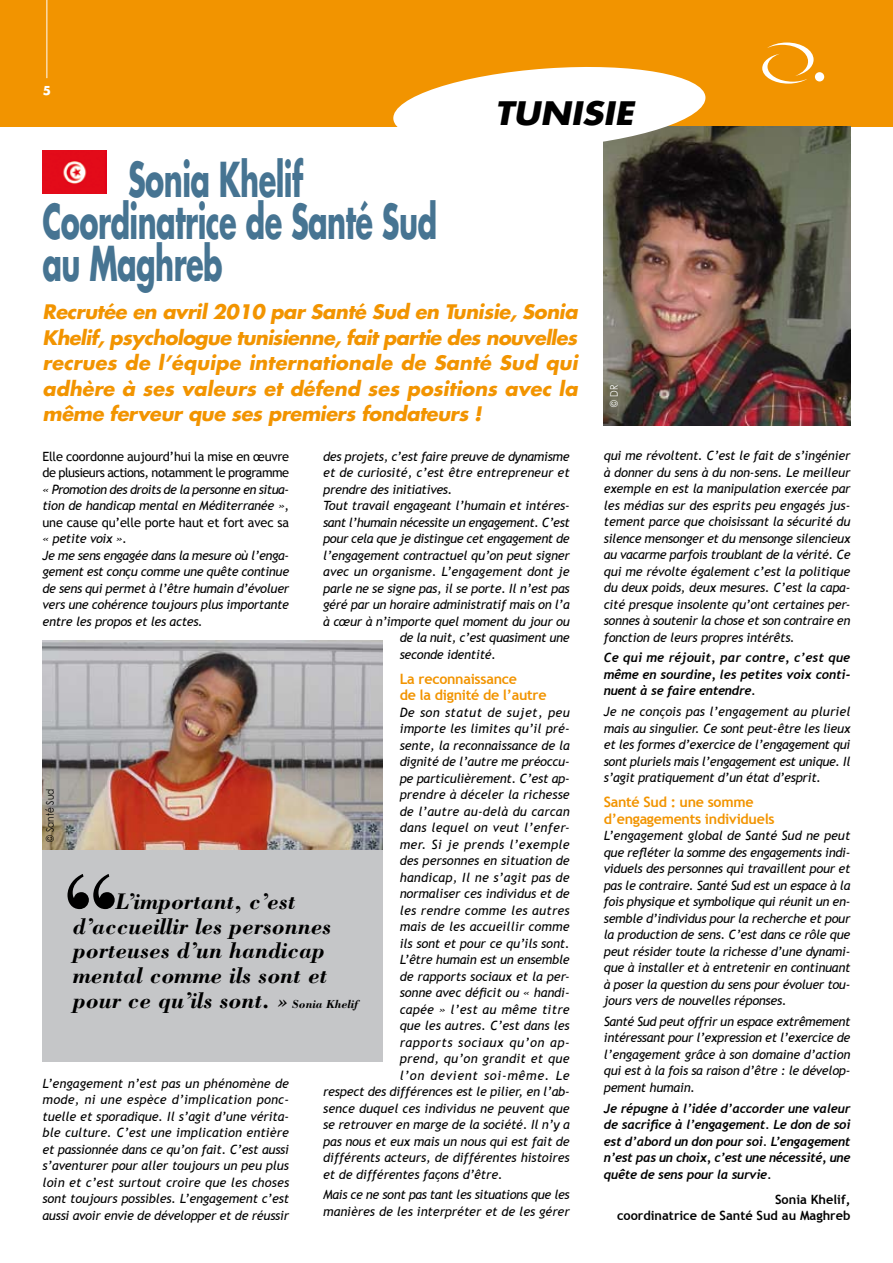
<style>
.page{position:relative;width:893px;height:1263px;background:#fff}
.page>*{position:absolute;margin:0;border:0;box-sizing:border-box;transform-origin:0 0}
.t1{font:700 46.8px/42px "Futura";letter-spacing:-.02em;color:#467492;scale:.62 1}
.t2{font:italic 700 31.5px "Futura";color:#000;scale:1.1 1}
.t3{font:italic 700 23.25px/24.8px "Bodoni";color:#000}
.t4{font:italic 700 19.5px/25.5px "Futura";letter-spacing:-.02em;color:#f29400;text-align:justify}
.t5{font:700 14.25px/16.5px "Trebuchet MS";letter-spacing:-.02em;color:#f29400}
.t6{font:italic 12.75px/16.5px "Trebuchet MS";letter-spacing:-.015em;color:#000;text-align:justify}
.t7{font:italic 700 12.75px/16.5px "Trebuchet";letter-spacing:-.02em;color:#000;text-align:justify}
.t8{font:12.75px/16.5px "Trebuchet MS";letter-spacing:-.04em;color:#000}
.t9{font:italic 12.75px "Trebuchet MS";letter-spacing:.015em;color:#000}
.t10{font:italic 12.75px "Trebuchet MS";letter-spacing:.02em;color:#000}
.t11{font:italic 12.75px "Trebuchet MS";letter-spacing:.01em;color:#000}
.t12{font:italic 12.75px "Trebuchet MS";letter-spacing:.005em;color:#000}
.t13{font:700 12.75px/16.5px "Trebuchet MS";color:#000;text-align:right}
.t14{font:italic 12.75px "Trebuchet MS";letter-spacing:-.035em;color:#000}
.t15{font:italic 12.75px "Trebuchet MS";letter-spacing:.025em;color:#000}
.t16{font:italic 12.75px "Trebuchet MS";letter-spacing:.045em;color:#000}
.t17{font:italic 12.75px "Trebuchet MS";letter-spacing:.03em;color:#000}
.t18{font:italic 12.75px "Trebuchet MS";letter-spacing:.055em;color:#000}
.t19{font:700 12px "Futura";color:#fff}
.t20{font:10.5px "Century Gothic";color:#000;scale:.85 1}
.t21{font:10.5px "Century Gothic";color:#fff;scale:.85 1}
.s1{font-style:normal}
.s2{font-size:12px}
</style>
<div class="page">
<div style="left:0;top:0;width:893px;height:126px;background:#f29400"></div>
<div style="left:815px;top:72px;width:9px;height:9px;background:#fff;border-radius:50%"></div>
<svg style="left:762px;top:43px;width:52px;height:41px"></svg>
<hr style="left:47px;top:0;width:1px;height:78px;background:#fff">
<img style="left:604px;top:126px;width:246px;height:299px">
<div style="left:43px;top:640px;width:340px;height:422px;background:#c5c6c8"></div>
<svg style="left:392px;top:67px;width:315px;height:86px"></svg>
<svg style="left:68px;top:874px;width:47px;height:35px"></svg>
<img style="left:43px;top:640px;width:340px;height:209px">
<img style="left:43px;top:151px;width:64px;height:43px">
<p class="t19" style="left:43px;top:83px;width:10px">5</p>
<h2 class="t2" style="left:495px;top:91px;width:36px">Tunisie</h2>
<h1 class="t1" style="left:43px;top:157px;width:638px;text-indent:86px">Sonia Khelif<br>Coordinatrice de Santé Sud au Maghreb</h1>
<p class="t4" style="left:43px;top:299px;width:537px">Recrutée en avril 2010 par Santé Sud en Tunisie, Sonia Khelif, psychologue tunisienne, fait partie des nouvelles recrues de l’équipe internationale de Santé Sud qui adhère à ses valeurs et défend ses positions avec la même ferveur que ses premiers fondateurs !</p>
<p class="t6" style="left:323px;top:448px;width:248px">des projets, c’est faire preuve de dynamisme</p>
<p class="t6" style="left:323px;top:464px;width:248px">et de curiosité, c’est être entrepreneur et</p>
<p class="t6" style="left:323px;top:481px;width:131px">prendre des initiatives.</p>
<p class="t6" style="left:323px;top:497px;width:248px">Tout travail engageant l’humain et intéres-</p>
<p class="t14" style="left:323px;top:514px;width:248px">sant l’humain nécessite un engagement. C’est</p>
<p class="t6" style="left:323px;top:530px;width:248px">pour cela que je distingue cet engagement de</p>
<p class="t6" style="left:323px;top:547px;width:248px">l’engagement contractuel qu’on peut signer</p>
<p class="t11" style="left:323px;top:564px;width:248px">avec un organisme. L’engagement dont je</p>
<p class="t6" style="left:323px;top:580px;width:248px">parle ne se signe pas, il se porte. Il n’est pas</p>
<p class="t6" style="left:323px;top:596px;width:248px">géré par un horaire administratif mais on l’a</p>
<p class="t6" style="left:323px;top:613px;width:248px">à cœur à n’importe quel moment du jour ou</p>
<p class="t6" style="left:400px;top:629px;width:172px">de la nuit, c’est quasiment une</p>
<p class="t6" style="left:400px;top:646px;width:98px">seconde identité.</p>
<p class="t5" style="left:400px;top:670px;width:148px">La reconnaissance<br>de la dignité de l’autre</p>
<p class="t17" style="left:400px;top:704px;width:172px">De son statut de sujet, peu</p>
<p class="t12" style="left:400px;top:721px;width:172px">importe les limites qu’il pré-</p>
<p class="t6" style="left:400px;top:737px;width:172px">sente, la reconnaissance de la</p>
<p class="t6" style="left:400px;top:753px;width:172px">dignité de l’autre me préoccu-</p>
<p class="t6" style="left:400px;top:770px;width:172px">pe particulièrement. C’est ap-</p>
<p class="t12" style="left:400px;top:787px;width:172px">prendre à déceler la richesse</p>
<p class="t9" style="left:400px;top:803px;width:172px">de l’autre au-delà du carcan</p>
<p class="t10" style="left:400px;top:820px;width:172px">dans lequel on veut l’enfer-</p>
<p class="t15" style="left:400px;top:836px;width:171px">mer. Si je prends l’exemple</p>
<p class="t6" style="left:400px;top:852px;width:172px">des personnes en situation de</p>
<p class="t9" style="left:400px;top:869px;width:172px">handicap, Il ne s’agit pas de</p>
<p class="t6" style="left:400px;top:885px;width:172px">normaliser ces individus et de</p>
<p class="t9" style="left:400px;top:902px;width:172px">les rendre comme les autres</p>
<p class="t11" style="left:400px;top:919px;width:172px">mais de les accueillir comme</p>
<p class="t6" style="left:400px;top:935px;width:172px">ils sont et pour ce qu’ils sont.</p>
<p class="t6" style="left:400px;top:951px;width:172px">L’être humain est un ensemble</p>
<p class="t6" style="left:400px;top:968px;width:172px">de rapports sociaux et la per-</p>
<p class="t6" style="left:400px;top:984px;width:172px">sonne avec déficit ou « handi-</p>
<p class="t10" style="left:400px;top:1001px;width:172px">capée » l’est au même titre</p>
<p class="t6" style="left:400px;top:1017px;width:172px">que les autres. C’est dans les</p>
<p class="t16" style="left:400px;top:1034px;width:172px">rapports sociaux qu’on ap-</p>
<p class="t10" style="left:400px;top:1051px;width:172px">prend, qu’on grandit et que</p>
<p class="t18" style="left:400px;top:1067px;width:172px">l’on devient soi-même. Le</p>
<p class="t6" style="left:323px;top:1083px;width:248px">respect des différences est le pilier, en l’ab-</p>
<p class="t6" style="left:323px;top:1100px;width:248px">sence duquel ces individus ne peuvent que</p>
<p class="t6" style="left:323px;top:1116px;width:248px">se retrouver en marge de la société. Il n’y a</p>
<p class="t6" style="left:323px;top:1133px;width:248px">pas nous et eux mais un nous qui est fait de</p>
<p class="t6" style="left:323px;top:1149px;width:248px">différents acteurs, de différentes histoires</p>
<p class="t6" style="left:323px;top:1166px;width:181px">et de différentes façons d’être.</p>
<p class="t6" style="left:323px;top:1187px;width:248px">Mais ce ne sont pas tant les situations que les manières de les interpréter et de les gérer</p>
<p class="t8" style="left:43px;top:448px;width:248px">Elle coordonne aujourd’hui la mise en œuvre de plusieurs actions, notamment le programme</p>
<p class="t6" style="left:43px;top:481px;width:248px">« Promotion des droits de la personne en situa&shy;tion de handicap mental en Méditerranée »<span class="s1">, une cause qu’elle porte haut et fort avec sa</span></p>
<p class="t6" style="left:43px;top:530px;width:248px;text-align:left">« petite voix ».<br>Je me sens engagée dans la mesure où l’enga&shy;gement est conçu comme une quête continue de sens qui permet à l’être humain d’évoluer vers une cohérence toujours plus importante entre les propos et les actes.</p>
<p class="t20" style="left:44px;top:842px;width:64px;rotate:-90deg">© Santé Sud</p>
<h3 class="t3" style="left:73px;top:888px;width:287px;text-indent:43px">L’important, c’est d’accueillir les personnes porteuses d’un handicap mental comme ils sont et pour ce qu’ils sont. » <span class="s2">Sonia Khelif</span></h3>
<p class="t6" style="left:43px;top:1075px;width:248px">L’engagement n’est pas un phénomène de mode, ni une espèce d’implication ponc&shy;tuelle et sporadique. Il s’agit d’une vérita&shy;ble culture. C’est une implication entière et passionnée dans ce qu’on fait. C’est aussi s’aventurer pour aller toujours un peu plus loin et c’est surtout croire que les choses sont toujours possibles. L’engagement c’est aussi avoir envie de développer et de réussir</p>
<p class="t21" style="left:607px;top:406px;width:27px;rotate:-90deg">© DR</p>
<p class="t6" style="left:604px;top:447px;width:248px">qui me révoltent. C’est le fait de s’ingénier à donner du sens à du non-sens. Le meilleur exemple en est la manipulation exercée par les médias sur des esprits peu engagés jus&shy;tement parce que choisissant la sécurité du silence mensonger et du mensonge silencieux au vacarme parfois troublant de la vérité. Ce qui me révolte également c’est la politique du deux poids, deux mesures. C’est la capa&shy;cité presque insolente qu’ont certaines per&shy;sonnes à soutenir la chose et son contraire en fonction de leurs propres intérêts.</p>
<p class="t7" style="left:604px;top:650px;width:248px">Ce qui me réjouit, par contre, c’est que même en sourdine, les petites voix conti&shy;nuent à se faire entendre.</p>
<p class="t6" style="left:604px;top:703px;width:248px">Je ne conçois pas l’engagement au pluriel mais au singulier. Ce sont peut-être les lieux et les formes d’exercice de l’engagement qui sont pluriels mais l’engagement est unique. Il s’agit pratiquement d’un état d’esprit.</p>
<p class="t5" style="left:604px;top:794px;width:172px">Santé Sud : une somme d’engagements individuels</p>
<p class="t6" style="left:604px;top:827px;width:248px">L’engagement global de Santé Sud ne peut que refléter la somme des engagements indi&shy;viduels des personnes qui travaillent pour et pas le contraire. Santé Sud est un espace à la fois physique et symbolique qui réunit un en&shy;semble d’individus pour la recherche et pour la production de sens. C’est dans ce rôle que peut résider toute la richesse d’une dynami&shy;que à installer et à entretenir en continuant à poser la question du sens pour évoluer tou&shy;jours vers de nouvelles réponses.</p>
<p class="t6" style="left:604px;top:1013px;width:248px">Santé Sud peut offrir un espace extrêmement intéressant pour l’expression et l’exercice de l’engagement grâce à son domaine d’action qui est à la fois sa raison d’être : le dévelop&shy;pement humain.</p>
<p class="t7" style="left:604px;top:1100px;width:248px">Je répugne à l’idée d’accorder une valeur de sacrifice à l’engagement. Le don de soi est d’abord un don pour soi. L’engagement n’est pas un choix, c’est une nécessité, une quête de sens pour la survie.</p>
<p class="t13" style="left:617px;top:1191px;width:235px">Sonia Khelif,<br>coordinatrice de Santé Sud au Maghreb</p>
</div>
